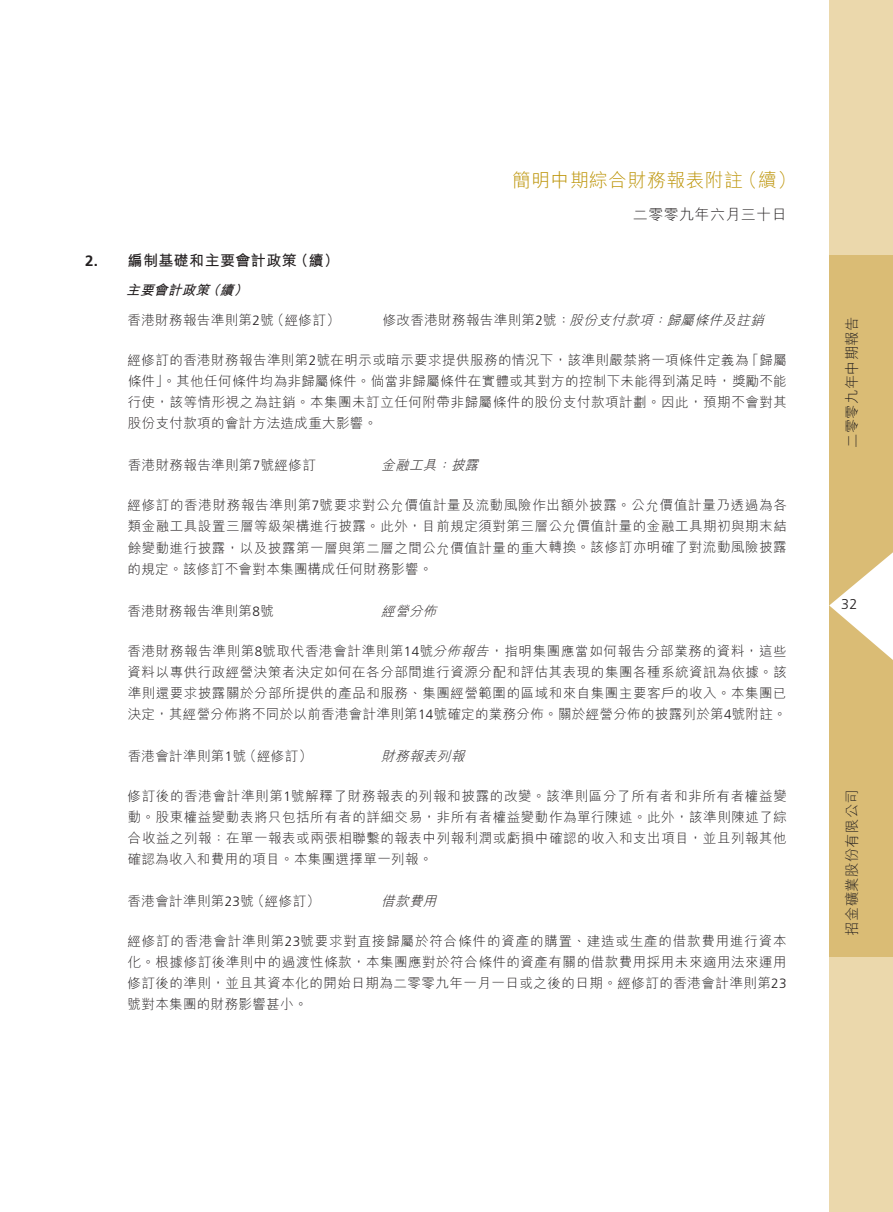
<style>
.page{position:relative;width:893px;height:1212px;background:#fff}
.page>*{position:absolute;margin:0;border:0;box-sizing:border-box;transform-origin:0 0}
.t1{font:300 18.75px "M Hei HK";letter-spacing:.03em;color:#bc9306}
.t2{font:700 15px "M Hei HK";letter-spacing:.03em;color:#231f20}
.t3{font:300 15px "M Hei HK";letter-spacing:.03em;color:#231f20}
.t4{font:700 15px "Frutiger LT Std";color:#231f20}
.t5{font:300 14.25px "M Hei HK";letter-spacing:.03em;color:#231f20}
.t6{font:300 14.25px "Frutiger LT Std";color:#231f20}
.t7{font:300 13.5px/21px "M Hei HK";letter-spacing:.035em;color:#231f20;text-align:justify}
.t8{font:italic 300 13.5px "M Hei HK";color:#231f20}
.t9{font:italic 700 13.5px "M Hei HK";color:#231f20}
.s1{font-family:"Frutiger LT Std"}
.s2{font-style:italic}
</style>
<div class="page">
<div style="left:829px;top:0;width:64px;height:1212px;background:#ebd8ac"></div>
<div style="left:829px;top:255px;width:64px;height:702px;background:#dabc75"></div>
<svg style="left:829px;top:552px;width:64px;height:108px"></svg>
<p class="t4" style="left:85px;top:252px;width:14px">2.</p>
<p class="t2" style="left:128px;top:249px;width:171px">編制基礎和主要會計政策</p>
<p class="t2" style="left:293px;top:249px;width:47px">（續(</p>
<p class="t9" style="left:126px;top:281px;width:89px">主要會計政策</p>
<p class="t9" style="left:206px;top:281px;width:20px">（</p>
<p class="t9" style="left:234px;top:281px;width:20px">(</p>
<p class="t9" style="left:220px;top:281px;width:20px">續</p>
<p class="t7" style="left:271px;top:309px;width:71px">（經修訂）</p>
<p class="t7" style="left:128px;top:309px;width:148px">香港財務報告準則第 號<span class="s1">2</span></p>
<h1 class="t1" style="left:739px;top:167px;width:59px">（續(</h1>
<h1 class="t1" style="left:512px;top:167px;width:232px">簡明中期綜合財務報表附註</h1>
<p class="t3" style="left:633px;top:204px;width:155px">二零零九年六月三十日</p>
<p class="t7" style="left:383px;top:309px;width:276px">修改香港財務報告準則第 號<span class="s1">2</span> ：<span class="s2">股份支付款項</span></p>
<p class="t8" style="left:667px;top:310px;width:103px">歸屬條件及註銷</p>
<p class="t8" style="left:653px;top:310px;width:20px">：</p>
<p class="t7" style="left:128px;top:349px;width:661px;text-align:left">經修訂的香港財務報告準則第<span class="s1">2</span>號在明示或暗示要求提供服務的情況下，該準則嚴禁將一項條件定義為<br>條件」。其他任何條件均為非歸屬條件。倘當非歸屬條件在實體或其對方的控制下未能得到滿足時，獎勵不能行使，該等情形視之為註銷。本集團未訂立任何附帶非歸屬條件的股份支付款項計劃。因此，預期不會對其股份支付款項的會計方法造成重大影響。</p>
<p class="t8" style="left:451px;top:456px;width:34px">披露</p>
<p class="t7" style="left:745px;top:349px;width:43px">「歸屬</p>
<p class="t7" style="left:128px;top:454px;width:189px">香港財務報告準則第<span class="s1">7</span>號經修訂</p>
<p class="t7" style="left:128px;top:494px;width:661px">經修訂的香港財務報告準則第<span class="s1">7</span>號要求對公允價值計量及流動風險作出額外披露。公允價值計量乃透過為各類金融工具設置三層等級架構進行披露。此外，目前規定須對第三層公允價值計量的金融工具期初與期末結餘變動進行披露，以及披露第一層與第二層之間公允價值計量的重大轉換。該修訂亦明確了對流動風險披露的規定。該修訂不會對本集團構成任何財務影響。</p>
<p class="t8" style="left:381px;top:601px;width:61px">經營分佈</p>
<p class="t8" style="left:381px;top:456px;width:61px">金融工具</p>
<p class="t8" style="left:437px;top:456px;width:20px">：</p>
<p class="t7" style="left:128px;top:599px;width:148px">香港財務報告準則第 號<span class="s1">8</span></p>
<p class="t7" style="left:128px;top:640px;width:661px;text-align:left">香港財務報告準則第<span class="s1">8</span>號取代香港會計準則第<span class="s1">1 4</span> 號<span class="s2">分佈報告<br></span>資料以專供行政經營決策者決定如何在各分部間進行資源分配和評估其表現的集團各種系統資訊為依據。該準則還要求披露關於分部所提供的產品和服務、集團經營範圍的區域和來自集團主要客戶的收入。本集團已決定，其經營分佈將不同於以前香港會計準則第<span class="s1">14</span>號確定的業務分佈。關於經營分佈的披露列於第<span class="s1">4</span>號附註。</p>
<p class="t8" style="left:381px;top:746px;width:89px">財務報表列報</p>
<p class="t7" style="left:490px;top:640px;width:298px">，指明集團應當如何報告分部業務的資料，這些</p>
<p class="t7" style="left:243px;top:745px;width:71px">（經修訂）</p>
<p class="t7" style="left:128px;top:745px;width:120px">香港會計準則第 號<span class="s1">1</span></p>
<p class="t7" style="left:128px;top:785px;width:661px">修訂後的香港會計準則第<span class="s1">1</span>號解釋了財務報表的列報和披露的改變。該準則區分了所有者和非所有者權益變動。股東權益變動表將只包括所有者的詳細交易，非所有者權益變動作為單行陳述。此外，該準則陳述了綜合收益之列報：在單一報表或兩張相聯繫的報表中列報利潤或虧損中確認的收入和支出項目，並且列報其他確認為收入和費用的項目。本集團選擇單一列報。</p>
<p class="t8" style="left:381px;top:892px;width:61px">借款費用</p>
<p class="t7" style="left:251px;top:890px;width:71px">（經修訂）</p>
<p class="t7" style="left:128px;top:890px;width:128px">香港會計準則第<span class="s1">23</span>號</p>
<p class="t7" style="left:128px;top:930px;width:661px">經修訂的香港會計準則第<span class="s1">23</span>號要求對直接歸屬於符合條件的資產的購置、建造或生產的借款費用進行資本化。根據修訂後準則中的過渡性條款，本集團應對於符合條件的資產有關的借款費用採用未來適用法來運用修訂後的準則，並且其資本化的開始日期為二零零九年一月一日或之後的日期。經修訂的香港會計準則第<span class="s1">23</span>號對本集團的財務影響甚小。</p>
<p class="t5" style="left:842px;top:448px;width:133px;rotate:-90deg">二零零九年中期報告</p>
<p class="t6" style="left:841px;top:596px;width:18px">32</p>
<p class="t5" style="left:842px;top:935px;width:148px;rotate:-90deg">招金礦業股份有限公司</p>
</div>
